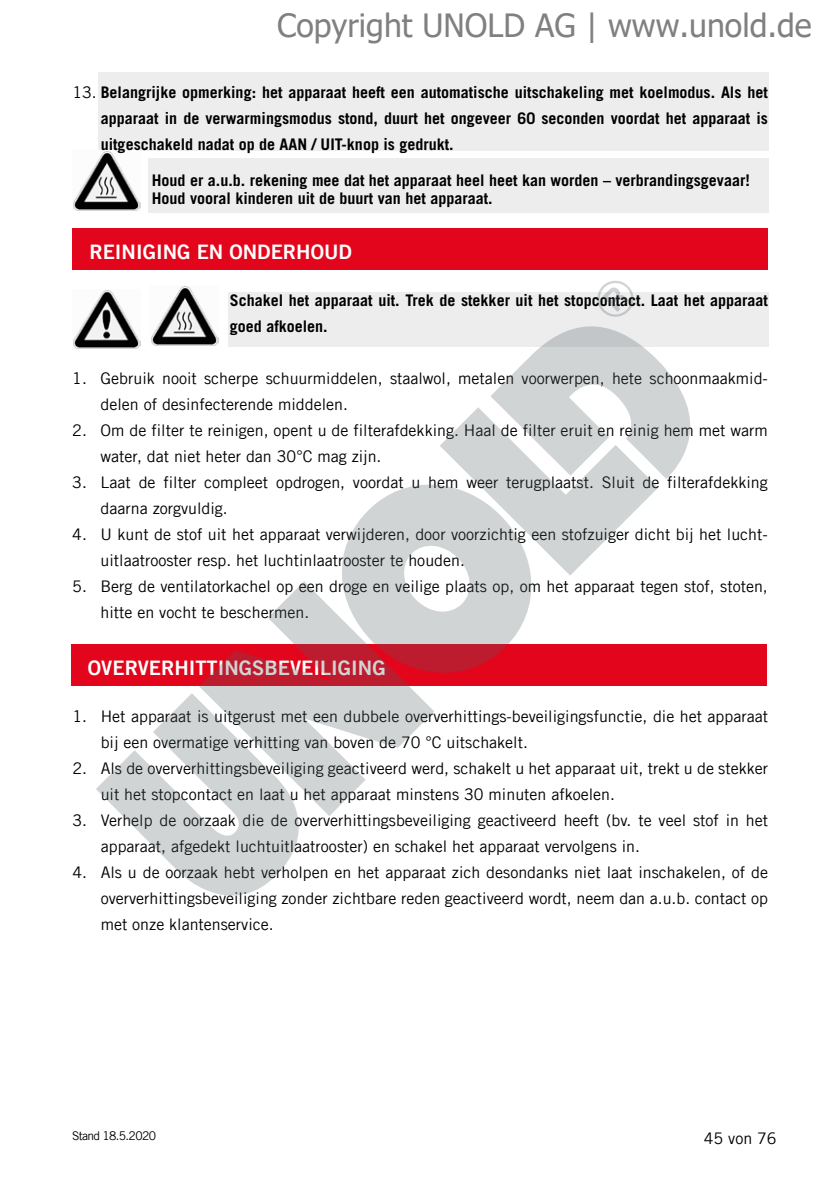
<style>
.page{position:relative;width:840px;height:1191px;background:#fff}
.page>*{position:absolute;margin:0;border:0;box-sizing:border-box;transform-origin:0 0}
.t1{font:32px "Tahoma";color:#808080}
.t2{font:20px "Trade Gothic LT Com Bd 2";color:#fff}
.t3{font:16px/26px "Trade Gothic LT Com";color:#000}
.t4{font:700 16px/26px "Trade Gothic LT Com";color:#000}
.t5{font:12px "Trade Gothic LT Com";letter-spacing:-.055em;color:#000}
.s1{font-weight:400}
</style>
<div class="page">
<div style="left:148px;top:158px;width:619px;height:55px;background:#ededed"></div>
<div style="left:98px;top:72px;width:669px;height:79px;background:#ededed"></div>
<img style="left:73px;top:151px;width:67px;height:59px">
<div style="left:228px;top:292px;width:540px;height:54px;background:#ededed"></div>
<div style="left:72px;top:228px;width:695px;height:42px;background:#e3051b"></div>
<img style="left:151px;top:286px;width:67px;height:59px">
<img style="left:73px;top:290px;width:67px;height:58px">
<div style="left:71px;top:644px;width:695px;height:42px;background:#e3051b"></div>
<svg style="left:490px;top:326px;width:231px;height:153px"></svg>
<svg style="left:440px;top:357px;width:218px;height:219px;fill:#d0d4d5"></svg>
<svg style="left:342px;top:447px;width:226px;height:226px;fill:#d0d4d5"></svg>
<svg style="left:199px;top:581px;width:235px;height:235px"></svg>
<svg style="left:96px;top:690px;width:231px;height:206px;fill:#d0d4d5"></svg>
<svg style="left:597px;top:280px;width:37px;height:37px"></svg>
<h1 class="t1" style="left:277px;top:4px;width:535px">Copyright UNOLD AG | www.unold.de</h1>
<p class="t4" style="left:101px;top:79px;width:668px;text-align:justify;text-indent:-28px"><span class="s1">13.</span> Belangrijke opmerking: het apparaat heeft een automatische uitschakeling met koelmodus. Als het apparaat in de verwarmingsmodus stond, duurt het ongeveer 60 seconden voordat het apparaat is uitgeschakeld nadat op de AAN / UIT-knop is gedrukt.</p>
<p class="t4" style="left:152px;top:171px;width:599px;line-height:18px">Houd er a.u.b. rekening mee dat het apparaat heel heet kan worden – verbrandingsgevaar!<br>Houd vooral kinderen uit de buurt van het apparaat.</p>
<p class="t2" style="left:89px;top:239px;width:264px">REINIGING EN ONDERHOUD</p>
<p class="t4" style="left:230px;top:287px;width:539px">Schakel het apparaat uit. Trek de stekker uit het stopcontact. Laat het apparaat goed afkoelen.</p>
<p class="t3" style="left:100px;top:365px;width:668px;text-indent:-28px">1. Gebruik nooit scherpe schuurmiddelen, staalwol, metalen voorwerpen, hete schoonmaakmid&shy;delen of desinfecterende middelen.</p>
<p class="t3" style="left:100px;top:417px;width:668px;text-indent:-28px">2. Om de filter te reinigen, opent u de filterafdekking. Haal de filter eruit en reinig hem met warm water, dat niet heter dan 30°C mag zijn.</p>
<p class="t3" style="left:100px;top:469px;width:668px;text-indent:-28px">3. Laat de filter compleet opdrogen, voordat u hem weer terugplaatst. Sluit de filterafdekking daarna zorgvuldig.</p>
<p class="t3" style="left:100px;top:521px;width:668px;text-indent:-28px">4. U kunt de stof uit het apparaat verwijderen, door voorzichtig een stofzuiger dicht bij het lucht&shy;uitlaatrooster resp. het luchtinlaatrooster te houden.</p>
<p class="t3" style="left:100px;top:573px;width:668px;text-indent:-28px">5. Berg de ventilatorkachel op een droge en veilige plaats op, om het apparaat tegen stof, stoten, hitte en vocht te beschermen.</p>
<p class="t2" style="left:88px;top:655px;width:299px">OVERVERHITTINGSBEVEILIGING</p>
<p class="t3" style="left:101px;top:703px;width:668px;text-indent:-28px">1. Het apparaat is uitgerust met een dubbele oververhittings-beveiligingsfunctie, die het apparaat bij een overmatige verhitting van boven de 70 °C uitschakelt.</p>
<p class="t3" style="left:101px;top:755px;width:668px;text-indent:-28px">2. Als de oververhittingsbeveiliging geactiveerd werd, schakelt u het apparaat uit, trekt u de stekker uit het stopcontact en laat u het apparaat minstens 30 minuten afkoelen.</p>
<p class="t3" style="left:101px;top:807px;width:668px;text-indent:-28px">3. Verhelp de oorzaak die de oververhittingsbeveiliging geactiveerd heeft (bv. te veel stof in het apparaat, afgedekt luchtuitlaatrooster) en schakel het apparaat vervolgens in.</p>
<p class="t3" style="left:101px;top:859px;width:668px;text-align:justify;text-indent:-28px">4. Als u de oorzaak hebt verholpen en het apparaat zich desondanks niet laat inschakelen, of de oververhittingsbeveiliging zonder zichtbare reden geactiveerd wordt, neem dan a.u.b. contact op met onze klantenservice.</p>
<p class="t5" style="left:72px;top:1128px;width:85px">Stand 18.5.2020</p>
<p class="t3" style="left:703px;top:1125px;width:74px">45 von 76</p>
</div>
